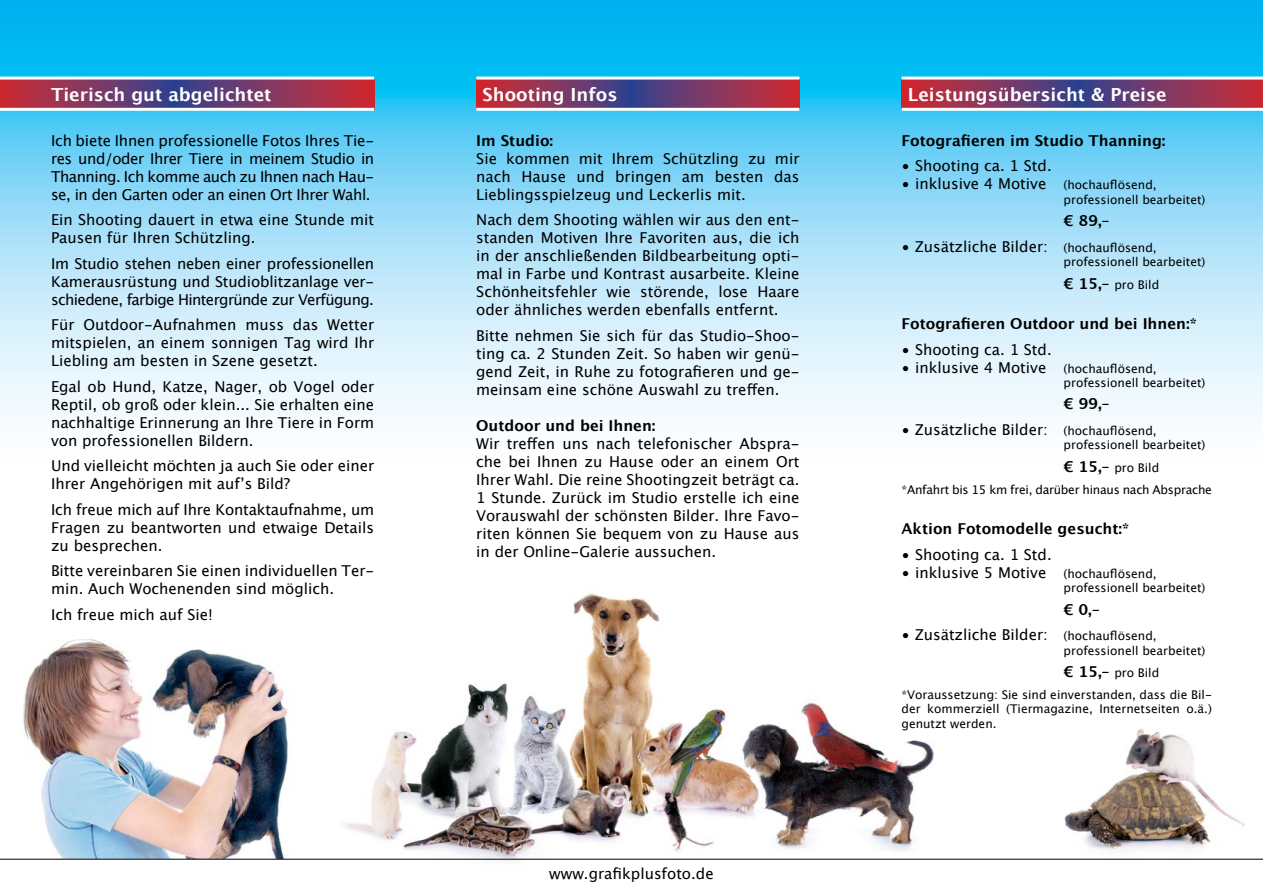
<style>
.page{position:relative;width:1263px;height:893px;background:#fff}
.page>*{position:absolute;margin:0;border:0;box-sizing:border-box;transform-origin:0 0}
.t1{font:700 18px "Lucida Grande";color:#fff}
.t2{font:15px/18px "Lucida Grande";color:#000;text-align:justify}
.t3{font:700 15px "Lucida Grande";color:#000}
.t4{font:12px/22.5px "Lucida Grande";color:#000}
.t5{font:12px "Lucida Grande";letter-spacing:-.02em;color:#000}
.s1{font-size:12px}
.s2{font-weight:700;font-size:15px}
</style>
<div class="page">
<img style="left:1041px;top:728px;width:215px;height:131px">
<img style="left:6px;top:640px;width:298px;height:219px">
<svg style="left:0;top:0;width:1263px;height:417px;background:#8adaf8"></svg>
<img style="left:328px;top:593px;width:618px;height:268px">
<svg style="left:0;top:80px;width:374px;height:28px;background:#833860"></svg>
<svg style="left:476px;top:80px;width:323px;height:28px;background:#85375f"></svg>
<svg style="left:901px;top:80px;width:362px;height:28px;background:#833760"></svg>
<hr style="left:0;top:77px;width:374px;height:3px;background:#fff">
<hr style="left:476px;top:77px;width:323px;height:3px;background:#fff">
<hr style="left:901px;top:77px;width:362px;height:3px;background:#fff">
<hr style="left:0;top:108px;width:374px;height:3px;background:#fff">
<hr style="left:476px;top:108px;width:323px;height:3px;background:#fff">
<hr style="left:901px;top:108px;width:362px;height:3px;background:#fff">
<hr style="left:0;top:859px;width:1263px;height:1px;background:#000">
<p class="t1" style="left:51px;top:80px;width:222px">Tierisch gut abgelichtet</p>
<p class="t1" style="left:483px;top:80px;width:136px">Shooting Infos</p>
<p class="t1" style="left:908px;top:80px;width:260px">Leistungsübersicht &amp; Preise</p>
<p class="t2" style="left:51px;top:132px;width:325px">Ich biete Ihnen professionelle Fotos Ihres Tie&shy;res und/oder Ihrer Tiere in meinem Studio in Thanning. Ich komme auch zu Ihnen nach Hau&shy;se, in den Garten oder an einen Ort Ihrer Wahl.</p>
<p class="t2" style="left:51px;top:211px;width:325px">Ein Shooting dauert in etwa eine Stunde mit<br>Pausen für Ihren Schützling.</p>
<p class="t2" style="left:51px;top:255px;width:325px">Im Studio stehen neben einer professionellen Kamerausrüstung und Studioblitzanlage ver&shy;schiedene, farbige Hintergründe zur Verfügung.</p>
<p class="t2" style="left:51px;top:316px;width:325px">Für Outdoor-Aufnahmen muss das Wetter mitspielen, an einem sonnigen Tag wird Ihr Liebling am besten in Szene gesetzt.</p>
<p class="t2" style="left:51px;top:378px;width:325px">Egal ob Hund, Katze, Nager, ob Vogel oder Reptil, ob groß oder klein... Sie erhalten eine nachhaltige Erinnerung an Ihre Tiere in Form von professionellen Bildern.</p>
<p class="t2" style="left:51px;top:457px;width:325px">Und vielleicht möchten ja auch Sie oder einer<br>Ihrer Angehörigen mit auf’s Bild?</p>
<p class="t2" style="left:51px;top:501px;width:325px">Ich freue mich auf Ihre Kontaktaufnahme, um Fragen zu beantworten und etwaige Details zu besprechen.</p>
<p class="t2" style="left:51px;top:562px;width:325px">Bitte vereinbaren Sie einen individuellen Ter&shy;min. Auch Wochenenden sind möglich.</p>
<p class="t2" style="left:51px;top:606px;width:163px">Ich freue mich auf Sie!</p>
<p class="t3" style="left:901px;top:128px;width:266px">Fotografieren im Studio Thanning:</p>
<p class="t2" style="left:901px;top:157px;width:152px">• Shooting ca. 1 Std.</p>
<p class="t2" style="left:901px;top:175px;width:257px">• inklusive 4 Motive <span class="s1">(hochauflösend,</span></p>
<p class="t4" style="left:1063px;top:188px;width:143px">professionell bearbeitet)</p>
<p class="t3" style="left:1063px;top:209px;width:47px">€ 89,–</p>
<p class="t2" style="left:901px;top:237px;width:257px">• Zusätzliche Bilder: <span class="s1">(hochauflösend,</span></p>
<p class="t4" style="left:1063px;top:251px;width:143px">professionell bearbeitet) <span class="s2">€ 15,–</span> pro Bild</p>
<p class="t3" style="left:901px;top:311px;width:297px">Fotografieren Outdoor und bei Ihnen:*</p>
<p class="t2" style="left:901px;top:340px;width:152px">• Shooting ca. 1 Std.</p>
<p class="t2" style="left:901px;top:358px;width:257px">• inklusive 4 Motive <span class="s1">(hochauflösend,</span></p>
<p class="t4" style="left:1063px;top:371px;width:143px">professionell bearbeitet)</p>
<p class="t3" style="left:1063px;top:392px;width:47px">€ 99,–</p>
<p class="t2" style="left:901px;top:421px;width:257px">• Zusätzliche Bilder: <span class="s1">(hochauflösend,</span></p>
<p class="t4" style="left:1063px;top:434px;width:143px">professionell bearbeitet)</p>
<p class="t4" style="left:1063px;top:456px;width:97px"><span class="s2">€ 15,–</span> pro Bild</p>
<p class="t5" style="left:901px;top:483px;width:312px">*Anfahrt bis 15 km frei, darüber hinaus nach Absprache</p>
<p class="t3" style="left:901px;top:517px;width:229px">Aktion Fotomodelle gesucht:*</p>
<p class="t2" style="left:901px;top:546px;width:152px">• Shooting ca. 1 Std.</p>
<p class="t2" style="left:901px;top:564px;width:257px">• inklusive 5 Motive <span class="s1">(hochauflösend,</span></p>
<p class="t4" style="left:1063px;top:577px;width:143px">professionell bearbeitet)</p>
<p class="t3" style="left:1063px;top:597px;width:37px">€ 0,–</p>
<p class="t2" style="left:901px;top:626px;width:257px">• Zusätzliche Bilder: <span class="s1">(hochauflösend,</span></p>
<p class="t4" style="left:1063px;top:639px;width:143px">professionell bearbeitet)</p>
<p class="t4" style="left:1063px;top:662px;width:97px"><span class="s2">€ 15,–</span> pro Bild</p>
<p class="t4" style="left:901px;top:683px;width:312px">*Voraussetzung: Sie sind einverstanden, dass die Bil-</p>
<p class="t4" style="left:901px;top:702px;width:312px;line-height:14.4px">der kommerziell (Tiermagazine, Internetseiten o.ä.) genutzt werden.</p>
<p class="t3" style="left:476px;top:128px;width:79px">Im Studio:</p>
<p class="t2" style="left:476px;top:150px;width:325px">Sie kommen mit Ihrem Schützling zu mir nach Hause und bringen am besten das Lieblingsspielzeug und Leckerlis mit.</p>
<p class="t2" style="left:476px;top:211px;width:325px">Nach dem Shooting wählen wir aus den ent&shy;standen Motiven Ihre Favoriten aus, die ich in der anschließenden Bildbearbeitung opti&shy;mal in Farbe und Kontrast ausarbeite. Kleine Schönheitsfehler wie störende, lose Haare oder ähnliches werden ebenfalls entfernt.</p>
<p class="t2" style="left:476px;top:327px;width:325px">Bitte nehmen Sie sich für das Studio-Shoo&shy;ting ca. 2 Stunden Zeit. So haben wir genü&shy;gend Zeit, in Ruhe zu fotografieren und ge&shy;meinsam eine schöne Auswahl zu treffen.</p>
<p class="t3" style="left:476px;top:413px;width:181px">Outdoor und bei Ihnen:</p>
<p class="t2" style="left:476px;top:435px;width:325px">Wir treffen uns nach telefonischer Abspra&shy;che bei Ihnen zu Hause oder an einem Ort Ihrer Wahl. Die reine Shootingzeit beträgt ca.<br>1 Stunde. Zurück im Studio erstelle ich eine Vorauswahl der schönsten Bilder. Ihre Favo&shy;riten können Sie bequem von zu Hause aus in der Online-Galerie aussuchen.</p>
<p class="t2" style="left:549px;top:865px;width:166px">www.grafikplusfoto.de</p>
</div>
